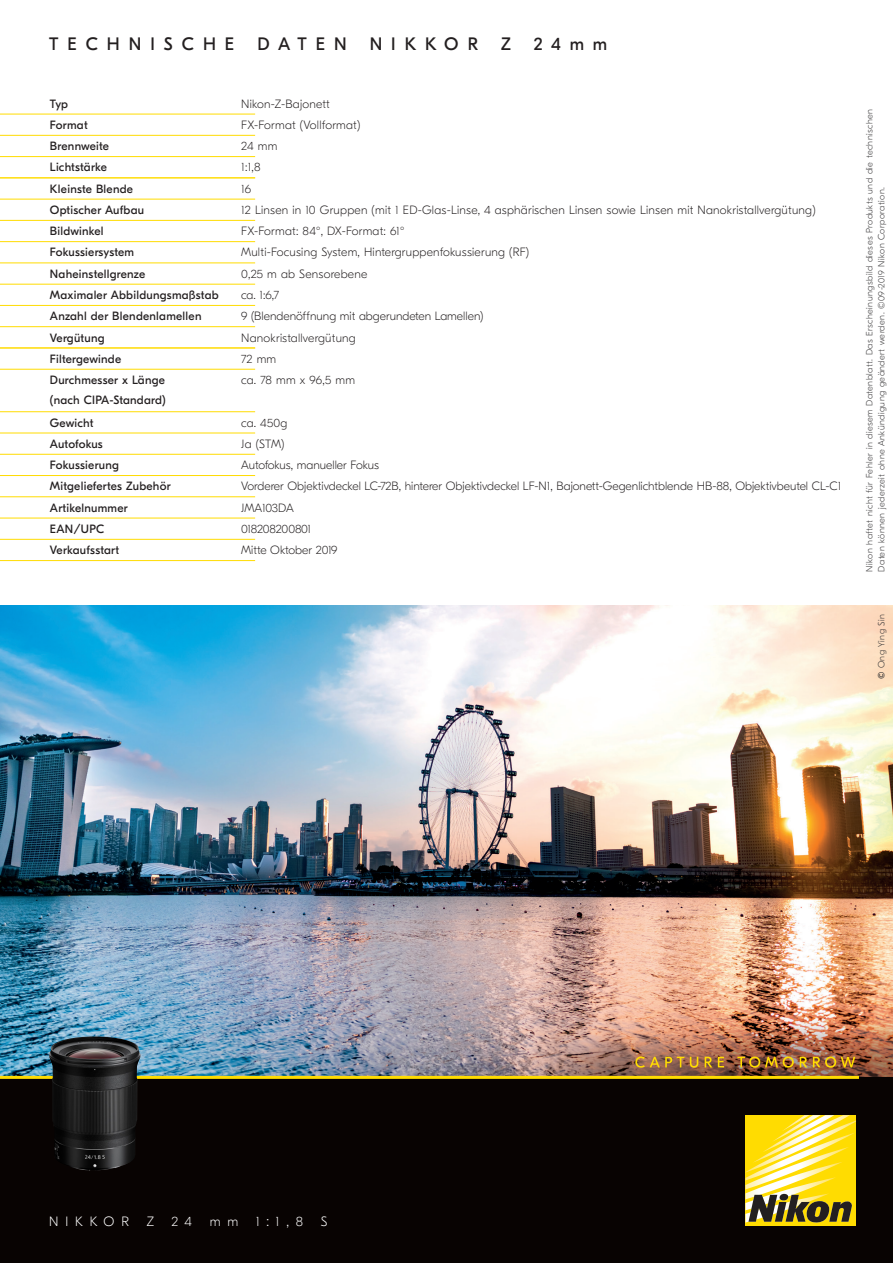
<style>
.page{position:relative;width:893px;height:1263px;background:#fff}
.page>*{position:absolute;margin:0;border:0;box-sizing:border-box;transform-origin:0 0}
.t1{font:18px "GT Eesti Pro Display";letter-spacing:.5em;color:#231f20}
.t2{font:100 13.5px "GT Eesti Pro Display";letter-spacing:.51em;color:#fff}
.t3{font:12px/19.5px "GT Eesti Pro Display";letter-spacing:.02em;color:#231f20}
.t4{font:100 12px "GT Eesti Pro Display";letter-spacing:.02em;color:#231f20}
.t5{font:100 12px "GT Eesti Pro Display";color:#231f20}
.t6{font:100 12px "GT Eesti Pro Display";letter-spacing:-.025em;color:#231f20}
.t7{font:12px "GT Eesti Pro Display";color:#231f20}
.t8{font:100 9px/12px "GT Eesti Pro Display";letter-spacing:.05em;color:#333233}
.s1{font-weight:400}
</style>
<div class="page">
<img style="left:0;top:605px;width:893px;height:472px">
<div style="left:0;top:1077px;width:893px;height:186px;background:#080302"></div>
<svg style="left:635px;top:1056px;width:49px;height:12px"></svg>
<svg style="left:690px;top:1057px;width:8px;height:11px"></svg>
<svg style="left:705px;top:1057px;width:7px;height:10px"></svg>
<svg style="left:718px;top:1057px;width:6px;height:10px"></svg>
<svg style="left:737px;top:1056px;width:57px;height:12px"></svg>
<svg style="left:800px;top:1057px;width:7px;height:10px"></svg>
<svg style="left:813px;top:1056px;width:42px;height:12px"></svg>
<hr style="left:0;top:1076px;width:859px;height:3px;background:#ffdc01">
<hr style="left:0;top:114px;width:255px;height:1px;background:#ffdc01">
<hr style="left:0;top:135px;width:255px;height:1px;background:#ffdc01">
<hr style="left:0;top:156px;width:255px;height:1px;background:#ffdc01">
<hr style="left:0;top:177px;width:255px;height:1px;background:#ffdc01">
<hr style="left:0;top:199px;width:255px;height:1px;background:#ffdc01">
<hr style="left:0;top:241px;width:255px;height:1px;background:#ffdc01">
<hr style="left:0;top:262px;width:255px;height:1px;background:#ffdc01">
<hr style="left:0;top:284px;width:255px;height:1px;background:#ffdc01">
<hr style="left:0;top:305px;width:255px;height:1px;background:#ffdc01">
<hr style="left:0;top:326px;width:255px;height:1px;background:#ffdc01">
<hr style="left:0;top:348px;width:255px;height:1px;background:#ffdc01">
<hr style="left:0;top:369px;width:255px;height:1px;background:#ffdc01">
<hr style="left:0;top:220px;width:255px;height:1px;background:#ffdc01">
<hr style="left:0;top:411px;width:255px;height:1px;background:#ffdc01">
<hr style="left:0;top:433px;width:255px;height:1px;background:#ffdc01">
<hr style="left:0;top:454px;width:255px;height:1px;background:#ffdc01">
<hr style="left:0;top:475px;width:255px;height:1px;background:#ffdc01">
<hr style="left:0;top:496px;width:255px;height:1px;background:#ffdc01">
<hr style="left:0;top:518px;width:255px;height:1px;background:#ffdc01">
<hr style="left:0;top:539px;width:255px;height:1px;background:#ffdc01">
<hr style="left:0;top:560px;width:255px;height:1px;background:#ffdc01">
<div style="left:745px;top:1115px;width:111px;height:111px;background:#ffdc01"></div>
<svg style="left:745px;top:1115px;width:111px;height:108px"></svg>
<img style="left:49px;top:1036px;width:91px;height:134px">
<p class="t1" style="left:49px;top:34px;width:187px">TECHNISCHE</p>
<p class="t1" style="left:257px;top:34px;width:91px">DATEN</p>
<p class="t1" style="left:370px;top:34px;width:110px">NIKKOR</p>
<p class="t1" style="left:501px;top:34px;width:11px">Z</p>
<p class="t1" style="left:534px;top:34px;width:75px">24mm</p>
<p class="t3" style="left:50px;top:94px;width:20px">Typ</p>
<p class="t4" style="left:241px;top:97px;width:90px">Nikon-Z-Bajonett</p>
<p class="t3" style="left:50px;top:115px;width:39px">Format</p>
<p class="t4" style="left:241px;top:118px;width:121px">FX-Format (Vollformat)</p>
<p class="t3" style="left:50px;top:137px;width:61px">Brennweite</p>
<p class="t5" style="left:241px;top:139px;width:38px">24 mm</p>
<p class="t3" style="left:50px;top:158px;width:58px">Lichtstärke</p>
<p class="t5" style="left:241px;top:161px;width:21px">1:1,8</p>
<p class="t3" style="left:50px;top:179px;width:85px">Kleinste Blende</p>
<p class="t5" style="left:241px;top:182px;width:11px">16</p>
<p class="t3" style="left:50px;top:200px;width:96px">Optischer Aufbau</p>
<p class="t4" style="left:241px;top:203px;width:576px">12 Linsen in 10 Gruppen (mit 1 ED-Glas-Linse, 4 asphärischen Linsen sowie Linsen mit Nanokristallvergütung)</p>
<p class="t3" style="left:50px;top:222px;width:55px">Bildwinkel</p>
<p class="t4" style="left:241px;top:224px;width:164px">FX-Format: 84°, DX-Format: 61°</p>
<p class="t3" style="left:50px;top:243px;width:86px">Fokussiersystem</p>
<p class="t4" style="left:241px;top:246px;width:289px">Multi-Focusing System, Hintergruppenfokussierung (RF)</p>
<p class="t3" style="left:50px;top:264px;width:97px">Naheinstellgrenze</p>
<p class="t4" style="left:241px;top:267px;width:128px">0,25 m ab Sensorebene</p>
<p class="t3" style="left:50px;top:285px;width:170px">Maximaler Abbildungsmaßstab</p>
<p class="t5" style="left:241px;top:288px;width:39px">ca. 1:6,7</p>
<p class="t3" style="left:50px;top:307px;width:153px">Anzahl der Blendenlamellen</p>
<p class="t5" style="left:241px;top:310px;width:244px">9 (Blendenöffnung mit abgerundeten Lamellen)</p>
<p class="t3" style="left:50px;top:328px;width:56px">Vergütung</p>
<p class="t4" style="left:241px;top:331px;width:116px">Nanokristallvergütung</p>
<p class="t3" style="left:50px;top:349px;width:73px">Filtergewinde</p>
<p class="t5" style="left:241px;top:352px;width:36px">72 mm</p>
<p class="t3" style="left:50px;top:370px;width:117px">Durchmesser x Länge (nach CIPA-Standard)</p>
<p class="t5" style="left:241px;top:373px;width:115px">ca. 78 mm x 96,5 mm</p>
<p class="t3" style="left:50px;top:413px;width:45px">Gewicht</p>
<p class="t5" style="left:241px;top:416px;width:47px">ca. 450g</p>
<p class="t7" style="left:50px;top:437px;width:54px">Autofokus</p>
<p class="t5" style="left:241px;top:437px;width:45px">Ja (STM)</p>
<p class="t3" style="left:50px;top:456px;width:71px">Fokussierung</p>
<p class="t5" style="left:241px;top:458px;width:139px">Autofokus, manueller Fokus</p>
<p class="t3" style="left:50px;top:477px;width:122px">Mitgeliefertes Zubehör</p>
<p class="t5" style="left:241px;top:480px;width:601px">Vorderer Objektivdeckel LC-72B, hinterer Objektivdeckel LF-N1, Bajonett-Gegenlichtblende HB-88, Objektivbeutel CL-C1</p>
<p class="t3" style="left:50px;top:498px;width:79px">Artikelnummer</p>
<p class="t5" style="left:241px;top:501px;width:54px">JMA103DA</p>
<p class="t3" style="left:50px;top:519px;width:56px">EAN/UPC</p>
<p class="t6" style="left:241px;top:522px;width:71px">018208200801</p>
<p class="t3" style="left:50px;top:541px;width:71px">Verkaufsstart</p>
<p class="t5" style="left:241px;top:543px;width:98px">Mitte Oktober 2019</p>
<p class="t8" style="left:864px;top:571px;width:464px;rotate:-90deg">Nikon haftet nicht für Fehler in diesem Datenblatt. Das Erscheinungsbild dieses Produkts und die technischen<br>Daten können jederzeit ohne Ankündigung geändert werden. ©09-2019 Nikon Corporation.</p>
<p class="t8" style="left:876px;top:679px;width:67px;rotate:-90deg"><span class="s1">©</span> Ong Ying Sin</p>
<p class="t2" style="left:49px;top:1214px;width:81px">NIKKOR</p>
<p class="t2" style="left:147px;top:1214px;width:9px">Z</p>
<p class="t2" style="left:172px;top:1214px;width:22px">2 4</p>
<p class="t2" style="left:210px;top:1214px;width:30px">m m</p>
<p class="t2" style="left:256px;top:1214px;width:49px">1:1,8</p>
<p class="t2" style="left:321px;top:1214px;width:8px">S</p>
</div>
